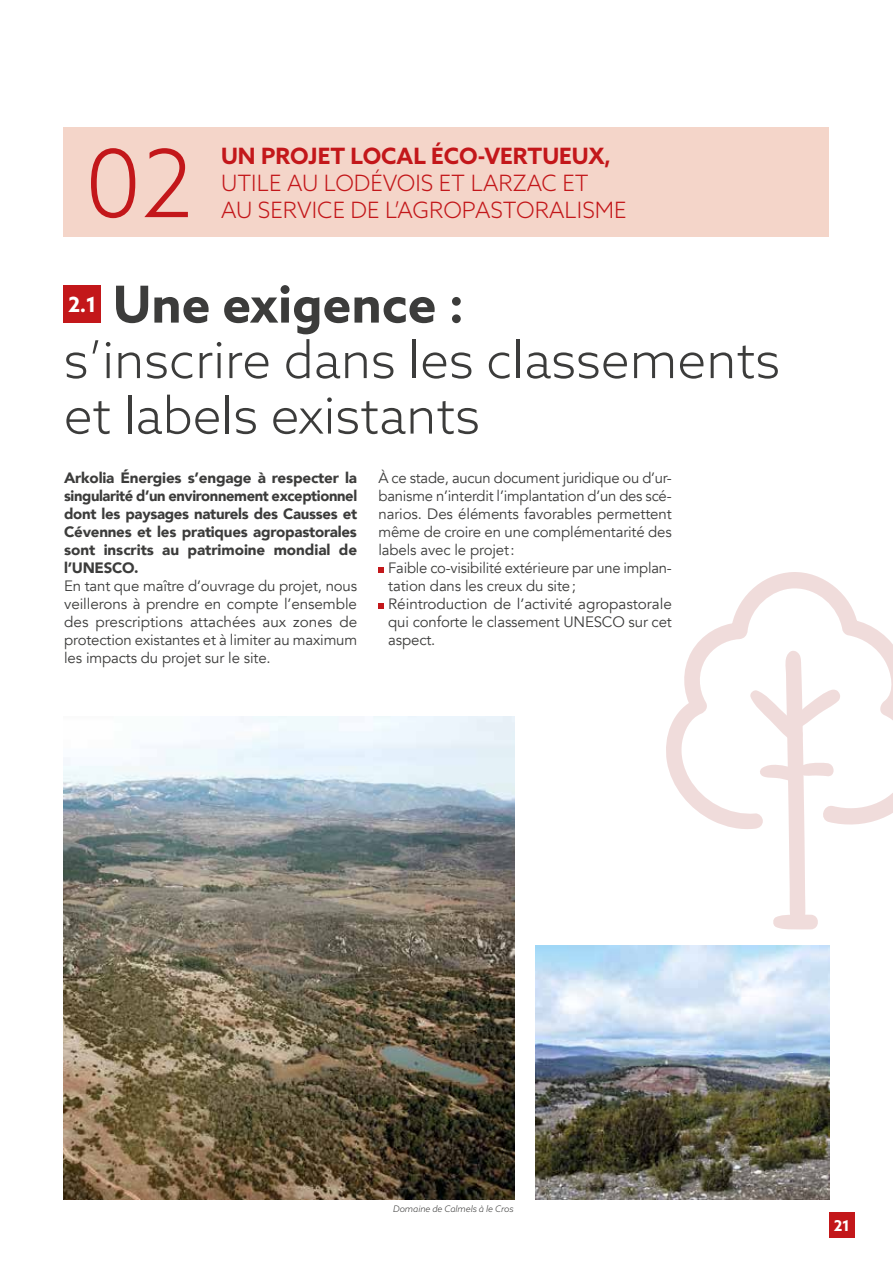
<style>
.page{position:relative;width:893px;height:1263px;background:#fff}
.page>*{position:absolute;margin:0;border:0;box-sizing:border-box;transform-origin:0 0}
.t1{font:300 93.75px "Azo Sans";color:#c3171a}
.t2{font:300 51px/55.5px "Azo Sans";color:#3c3c3b}
.t3{font:700 51px "Azo Sans";color:#3c3c3b}
.t4{font:300 22.5px/27px "Azo Sans";color:#c3171a}
.t5{font:700 22.5px "Azo Sans";color:#c3171a}
.t6{font:700 21px "Azo Sans";color:#fff}
.t7{font:15px/18px "Avenir";letter-spacing:-.01em;color:#3c3c3b;text-align:justify}
.t8{font:900 15px/18px "Avenir";letter-spacing:-.005em;color:#3c3c3b;text-align:justify}
.t9{font:700 15px "Azo Sans";color:#fff}
.t10{font:italic 300 9px "Azo Sans";letter-spacing:-.01em;color:#3c3c3b}
</style>
<div class="page">
<div style="left:64px;top:285px;width:37px;height:38px;background:#c3171a"></div>
<svg style="left:378px;top:567px;width:6px;height:6px"></svg>
<svg style="left:378px;top:603px;width:6px;height:6px"></svg>
<div style="left:64px;top:128px;width:765px;height:109px;background:#f4d5c9"></div>
<img style="left:64px;top:716px;width:450px;height:483px">
<svg style="left:666px;top:572px;width:227px;height:257px"></svg>
<svg style="left:749px;top:650px;width:92px;height:279px"></svg>
<img style="left:536px;top:945px;width:293px;height:254px">
<div style="left:829px;top:1212px;width:26px;height:25px;background:#c3171a"></div>
<h1 class="t1" style="left:85px;top:123px;width:110px">02</h1>
<h3 class="t5" style="left:221px;top:141px;width:392px">UN PROJET LOCAL ÉCO-VERTUEUX,</h3>
<h3 class="t4" style="left:221px;top:169px;width:407px">UTILE AU LODÉVOIS ET LARZAC ET<br>AU SERVICE DE L’AGROPASTORALISME</h3>
<h3 class="t6" style="left:68px;top:291px;width:30px">2.1</h3>
<h2 class="t3" style="left:113px;top:270px;width:353px">Une exigence :</h2>
<h2 class="t2" style="left:64px;top:332px;width:718px">s’inscrire dans les classements et labels existants</h2>
<p class="t8" style="left:64px;top:468px;width:295px">Arkolia Énergies s’engage à respecter la singularité d’un environnement exceptionnel dont les paysages naturels des Causses et Cévennes et les pratiques agropastorales sont inscrits au patrimoine mondial de l’UNESCO.</p>
<p class="t7" style="left:64px;top:577px;width:295px">En tant que maître d’ouvrage du projet, nous veillerons à prendre en compte l’ensemble des prescriptions attachées aux zones de protection existantes et à limiter au maximum les impacts du projet sur le site.</p>
<p class="t7" style="left:378px;top:469px;width:295px">À ce stade, aucun document juridique ou d’ur&shy;banisme n’interdit l’implantation d’un des scé&shy;narios. Des éléments favorables permettent même de croire en une complémentarité des labels avec le projet:</p>
<p class="t7" style="left:388px;top:559px;width:285px;text-align:left">Faible co-visibilité extérieure par une implan&shy;tation dans les creux du site; Réintroduction de l’activité agropastorale qui conforte le classement UNESCO sur cet aspect.</p>
<p class="t10" style="left:393px;top:1202px;width:122px">Domaine de Calmels à le Cros</p>
<p class="t9" style="left:834px;top:1215px;width:18px">21</p>
</div>
